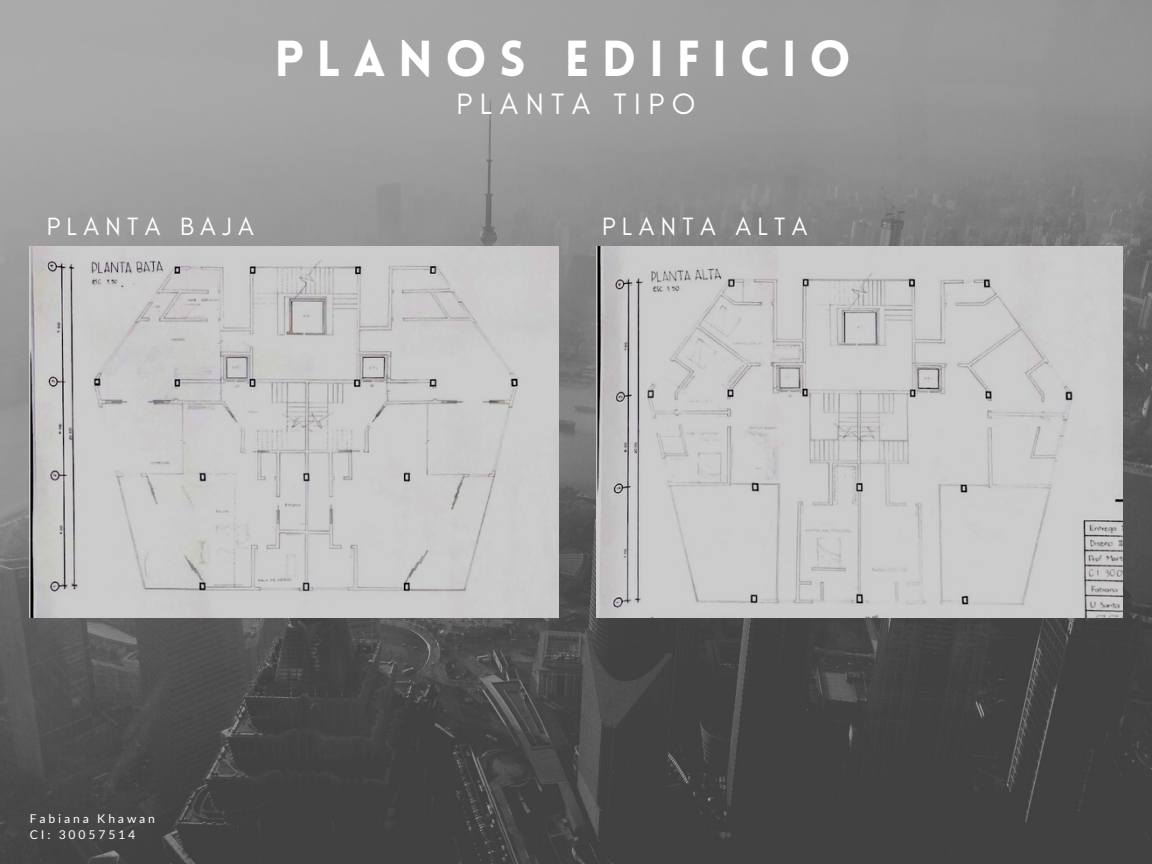
<style>
.page{position:relative;width:1152px;height:864px;background:#fff}
.page>*{position:absolute;margin:0;border:0;box-sizing:border-box;transform-origin:0 0}
.t1{font:900 49.5px "Lovelo";letter-spacing:.25em;color:#fff}
.t2{font:30px "Glacial Indifference";letter-spacing:.25em;color:#fff}
.t3{font:25.5px "Glacial Indifference";letter-spacing:.25em;color:#fff}
.t4{font:12.15px/16.2px "Lato";letter-spacing:.24em;color:#fff}
</style>
<div class="page">
<img style="left:0;top:0;width:1152px;height:864px">
<img style="left:30px;top:246px;width:529px;height:372px">
<img style="left:597px;top:246px;width:525px;height:372px">
<h1 class="t1" style="left:274px;top:39px;width:578px">PLANOS EDIFICIO</h1>
<h2 class="t2" style="left:457px;top:85px;width:240px">PLANTA TIPO</h2>
<h3 class="t3" style="left:47px;top:211px;width:209px">PLANTA BAJA</h3>
<h3 class="t3" style="left:602px;top:211px;width:207px">PLANTA ALTA</h3>
<p class="t4" style="left:30px;top:810px;width:127px">Fabiana Khawan<br>CI: 30057514</p>
</div>
